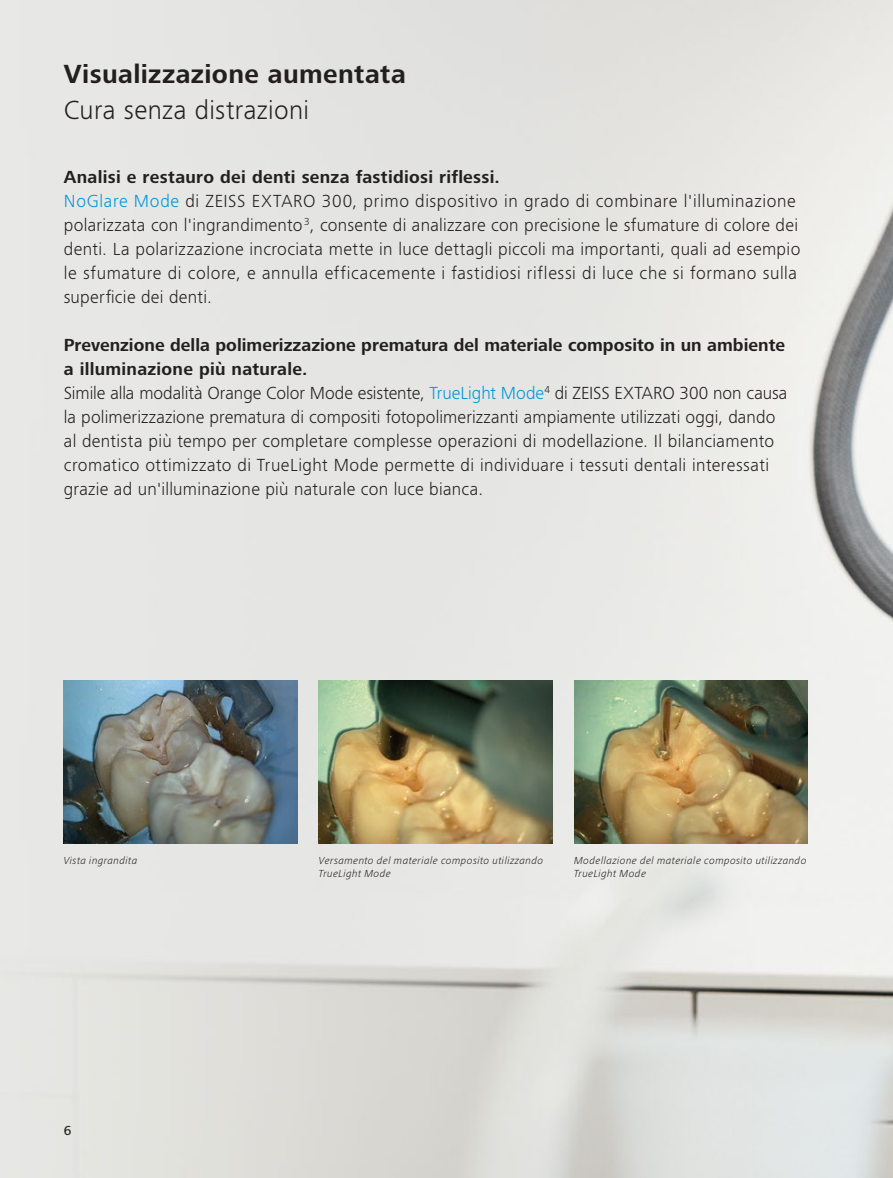
<style>
.page{position:relative;width:893px;height:1178px;background:#fff}
.page>*{position:absolute;margin:0;border:0;box-sizing:border-box;transform-origin:0 0}
.t1{font:700 27px "ZEISS Frutiger Next W1 G";letter-spacing:.015em;color:#231f20}
.t2{font:300 27px "ZEISS Frutiger Next W1 G";letter-spacing:.01em;color:#231f20}
.t3{font:300 18px/24px "ZEISS Frutiger Next W1 G";letter-spacing:.02em;color:#231f20}
.t4{font:500 13.5px "ZEISS Frutiger Next W1 G";color:#231f20}
.t5{font:italic 300 10.5px/13.5px "ZEISS Frutiger Next W1 G";letter-spacing:.04em;color:#231f20}
.s1{font-weight:700}
.s2{color:#0095d9}
</style>
<div class="page">
<img style="left:0;top:0;width:893px;height:1178px">
<img style="left:64px;top:680px;width:234px;height:163px">
<img style="left:319px;top:680px;width:234px;height:163px">
<img style="left:574px;top:680px;width:234px;height:163px">
<h1 class="t1" style="left:64px;top:55px;width:344px">Visualizzazione aumentata</h1>
<h1 class="t2" style="left:64px;top:92px;width:247px">Cura senza distrazioni</h1>
<p class="t3" style="left:64px;top:164px;width:738px"><span class="s1">Analisi e restauro dei denti senza fastidiosi riflessi.<br></span><span class="s2">NoGlare Mode</span> di ZEISS EXTARO 300, primo dispositivo in grado di combinare l'illuminazione polarizzata con l'ingrandimento<sup>3</sup>, consente di analizzare con precisione le sfumature di colore dei denti. La polarizzazione incrociata mette in luce dettagli piccoli ma importanti, quali ad esempio le sfumature di colore, e annulla efficacemente i fastidiosi riflessi di luce che si formano sulla superficie dei denti.</p>
<p class="t3" style="left:64px;top:332px;width:725px"><span class="s1">Prevenzione della polimerizzazione prematura del materiale composito in un ambiente a illuminazione più naturale.<br></span>Simile alla modalità Orange Color Mode esistente, <span class="s2">TrueLight Mode</span><sup>4</sup> di ZEISS EXTARO 300 non causa la polimerizzazione prematura di compositi fotopolimerizzanti ampiamente utilizzati oggi, dando al dentista più tempo per completare complesse operazioni di modellazione. Il bilanciamento cromatico ottimizzato di TrueLight Mode permette di individuare i tessuti dentali interessati grazie ad un'illuminazione più naturale con luce bianca.</p>
<p class="t5" style="left:64px;top:853px;width:75px">Vista ingrandita</p>
<p class="t5" style="left:319px;top:853px;width:226px">Versamento del materiale composito utilizzando<br>TrueLight Mode</p>
<p class="t5" style="left:574px;top:853px;width:234px">Modellazione del materiale composito utilizzando<br>TrueLight Mode</p>
<p class="t4" style="left:64px;top:1121px;width:9px">6</p>
</div>
